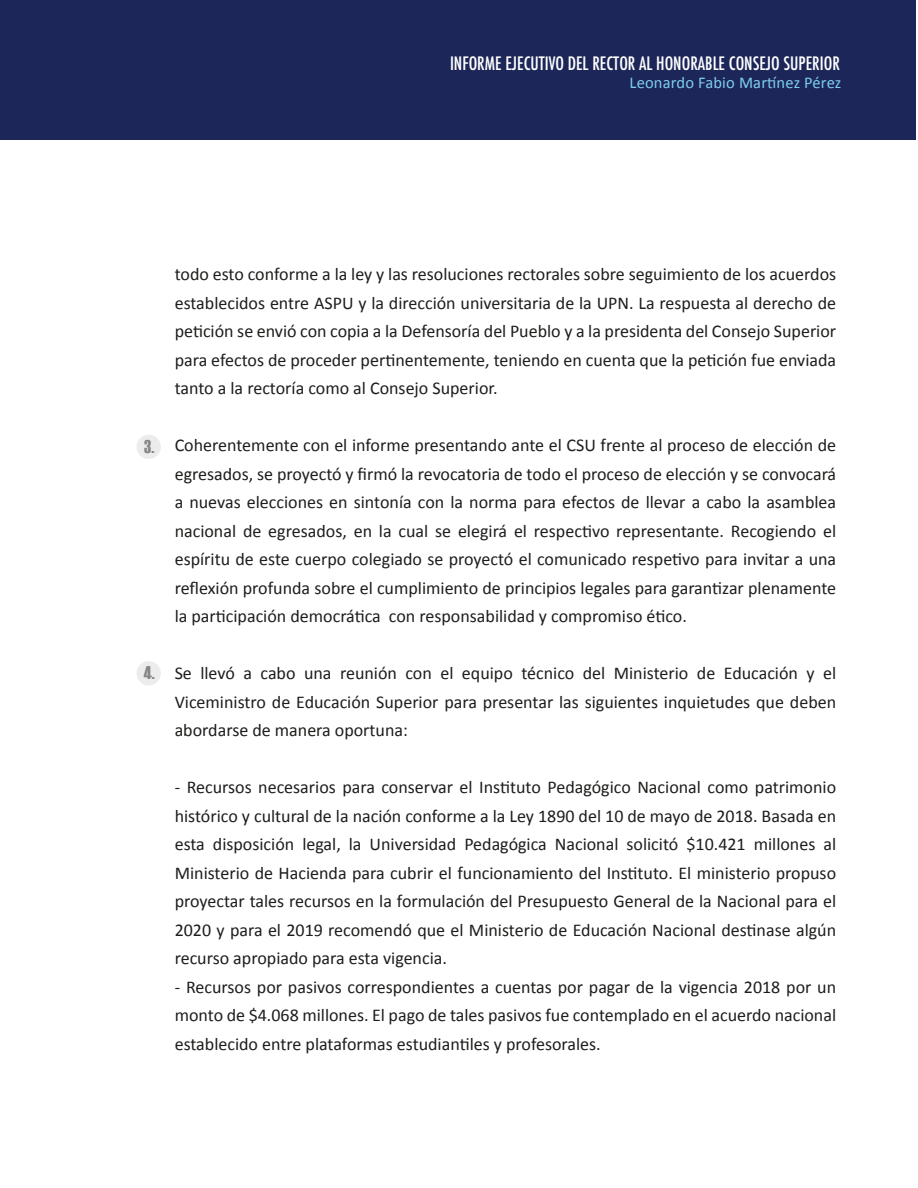
<style>
.page{position:relative;width:918px;height:1188px;background:#fff}
.page>*{position:absolute;margin:0;border:0;box-sizing:border-box;transform-origin:0 0}
.t1{font:18.3px "Haettenschweiler";color:#868686}
.t2{font:18px/28.5px "Calibri";color:#1d1d1b;text-align:justify}
.t3{font:500 condensed 18px "Futura";color:#fff}
.t4{font:16.5px "Calibri";letter-spacing:.01em;color:#7ecdef}
</style>
<div class="page">
<div style="left:0;top:0;width:916px;height:139px;background:#1c2659"></div>
<div style="left:137px;top:435px;width:24px;height:24px;background:#ececec;border-radius:50%"></div>
<div style="left:137px;top:661px;width:24px;height:24px;background:#ececec;border-radius:50%"></div>
<p class="t3" style="left:450px;top:51px;width:391px">INFORME EJECUTIVO DEL RECTOR AL HONORABLE CONSEJO SUPERIOR</p>
<p class="t4" style="left:630px;top:72px;width:213px">Leonardo Fabio Martínez Pérez</p>
<p class="t1" style="left:144px;top:436px;width:11px">3.</p>
<p class="t1" style="left:144px;top:662px;width:13px">4.</p>
<p class="t2" style="left:175px;top:260px;width:663px">todo esto conforme a la ley y las resoluciones rectorales sobre seguimiento de los acuerdos establecidos entre ASPU y la dirección universitaria de la UPN. La respuesta al derecho de petición se envió con copia a la Defensoría del Pueblo y a la presidenta del Consejo Superior para efectos de proceder pertinentemente, teniendo en cuenta que la petición fue enviada tanto a la rectoría como al Consejo Superior.</p>
<p class="t2" style="left:175px;top:431px;width:663px">Coherentemente con el informe presentando ante el CSU frente al proceso de elección de egresados, se proyectó y firmó la revocatoria de todo el proceso de elección y se convocará a nuevas elecciones en sintonía con la norma para efectos de llevar a cabo la asamblea nacional de egresados, en la cual se elegirá el respectivo representante. Recogiendo el espíritu de este cuerpo colegiado se proyectó el comunicado respetivo para invitar a una reflexión profunda sobre el cumplimiento de principios legales para garantizar plenamente la participación democrática con responsabilidad y compromiso ético.</p>
<p class="t2" style="left:175px;top:659px;width:663px">Se llevó a cabo una reunión con el equipo técnico del Ministerio de Educación y el Viceministro de Educación Superior para presentar las siguientes inquietudes que deben abordarse de manera oportuna:</p>
<p class="t2" style="left:175px;top:773px;width:663px">- Recursos necesarios para conservar el Instituto Pedagógico Nacional como patrimonio histórico y cultural de la nación conforme a la Ley 1890 del 10 de mayo de 2018. Basada en esta disposición legal, la Universidad Pedagógica Nacional solicitó $10.421 millones al Ministerio de Hacienda para cubrir el funcionamiento del Instituto. El ministerio propuso proyectar tales recursos en la formulación del Presupuesto General de la Nacional para el 2020 y para el 2019 recomendó que el Ministerio de Educación Nacional destinase algún recurso apropiado para esta vigencia.</p>
<p class="t2" style="left:175px;top:973px;width:663px">- Recursos por pasivos correspondientes a cuentas por pagar de la vigencia 2018 por un monto de $4.068 millones. El pago de tales pasivos fue contemplado en el acuerdo nacional establecido entre plataformas estudiantiles y profesorales.</p>
</div>
